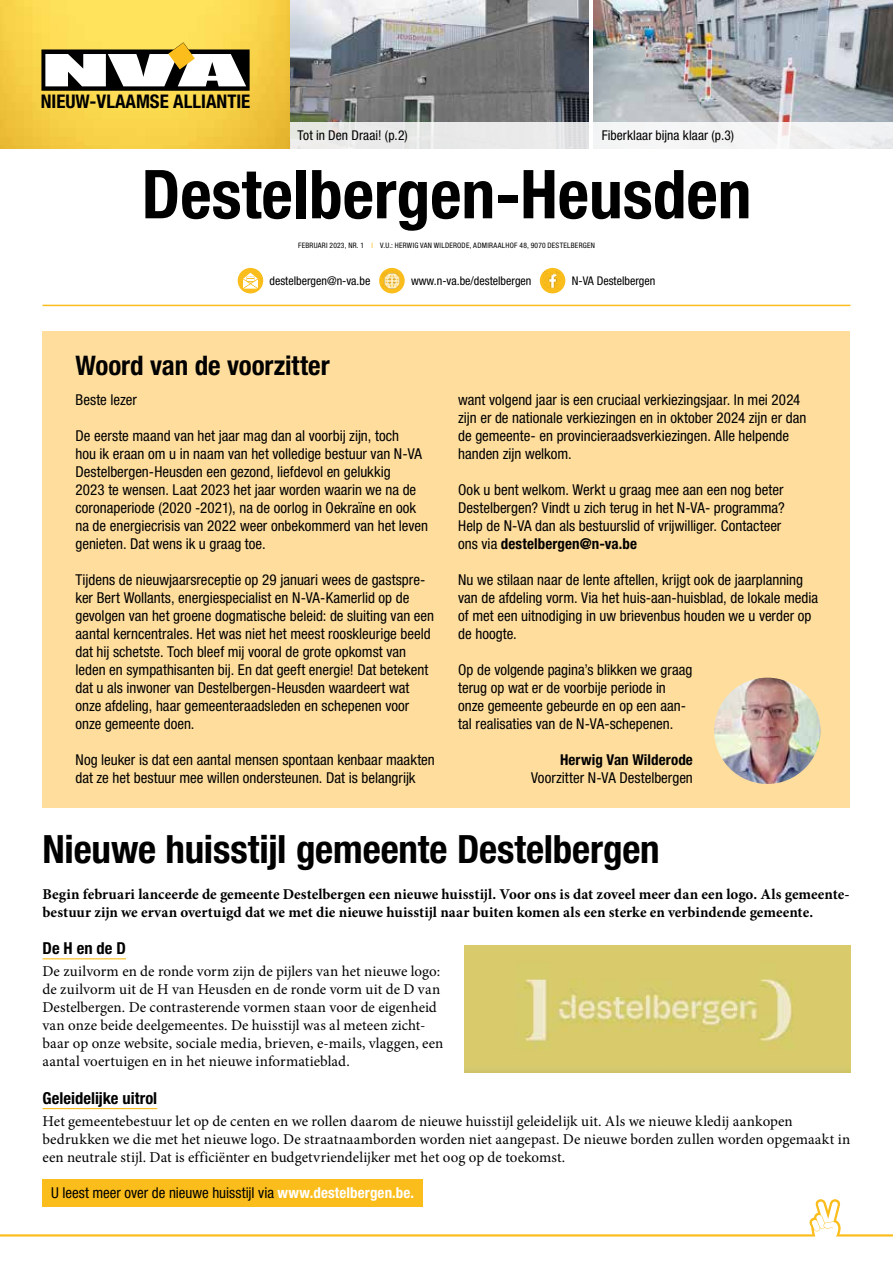
<style>
.page{position:relative;width:893px;height:1263px;background:#fff}
.page>*{position:absolute;margin:0;border:0;box-sizing:border-box;transform-origin:0 0}
.t1{font:700 condensed 67.5px "Helvetica Neue LT Std";color:#000}
.t2{font:700 condensed 39px "Helvetica Neue LT Std";letter-spacing:-.005em;color:#000}
.t3{font:700 condensed 27px "Helvetica Neue LT Std";color:#000}
.t4{font:700 condensed 18.9px "Helvetica Neue LT Std";color:#000}
.t5{font:700 condensed 16.5px "Helvetica Neue LT Std";color:#000}
.t6{font:condensed 15px/18px "Helvetica Neue LT Std";color:#000}
.t7{font:15px/18px "Minion Pro";color:#000}
.t8{font:700 15px/18px "Minion Pro";color:#000}
.t9{font:700 condensed 15px "Helvetica Neue LT Std";letter-spacing:.005em;color:#000}
.t10{font:condensed 13.5px "Helvetica Neue LT Std";letter-spacing:.005em;color:#000}
.t11{font:condensed 12px "Helvetica Neue LT Std";color:#000}
.t12{font:condensed 7.5px "Helvetica Neue LT Std";letter-spacing:.035em;color:#000}
.s1{color:#fbbd1b}
.s2{font-weight:700}
.s3{font-weight:700;color:#fff}
</style>
<div class="page">
<div style="left:43px;top:332px;width:807px;height:476px;background:#ffde9d"></div>
<div style="left:43px;top:1179px;width:380px;height:27px;background:#fbbd1b"></div>
<img style="left:714px;top:678px;width:106px;height:106px;border-radius:53px">
<img style="left:289px;top:0;width:300px;height:122px">
<img style="left:593px;top:0;width:300px;height:122px">
<div style="left:289px;top:122px;width:300px;height:27px;background:#e9e9e9"></div>
<div style="left:593px;top:122px;width:300px;height:27px;background:#f4f4f5"></div>
<hr style="left:43px;top:958px;width:83px;height:1px;background:#fbbd1b">
<hr style="left:43px;top:1108px;width:114px;height:1px;background:#fbbd1b">
<img style="left:465px;top:945px;width:385px;height:128px">
<hr style="left:43px;top:305px;width:807px;height:1px;background:#fbbd1b">
<div style="left:540px;top:268px;width:25px;height:25px;background:#fbbd1b;border-radius:50%"></div>
<img style="left:543px;top:271px;width:19px;height:19px">
<div style="left:379px;top:268px;width:26px;height:25px;background:#fbbd1b;border-radius:50%"></div>
<img style="left:382px;top:271px;width:19px;height:19px">
<div style="left:238px;top:268px;width:25px;height:25px;background:#fbbd1b;border-radius:50%"></div>
<svg style="left:243px;top:273px;width:15px;height:16px"></svg>
<svg style="left:0;top:0;width:289px;height:149px;background:#f7d24a"></svg>
<svg style="left:41px;top:42px;width:209px;height:49px"></svg>
<svg style="left:0;top:1199px;width:893px;height:37px"></svg>
<p class="t4" style="left:41px;top:90px;width:211px">NIEUW-VLAAMSE ALLIANTIE</p>
<p class="t10" style="left:298px;top:128px;width:112px">Tot in Den Draai! (p.2)</p>
<p class="t10" style="left:602px;top:128px;width:134px">Fiberklaar bijna klaar (p.3)</p>
<h1 class="t1" style="left:142px;top:153px;width:611px">Destelbergen-Heusden</h1>
<p class="t12" style="left:298px;top:241px;width:298px">FEBRUARI 2023, NR. 1 <span class="s1">I</span> V.U.: HERWIG VAN WILDERODE, ADMIRAALHOF 48, 9070 DESTELBERGEN</p>
<p class="t11" style="left:270px;top:274px;width:102px">destelbergen@n-va.be</p>
<p class="t11" style="left:411px;top:274px;width:122px">www.n-va.be/destelbergen</p>
<p class="t11" style="left:572px;top:274px;width:85px">N-VA Destelbergen</p>
<h3 class="t3" style="left:75px;top:349px;width:256px">Woord van de voorzitter</h3>
<p class="t6" style="left:75px;top:391px;width:63px">Beste lezer</p>
<p class="t6" style="left:75px;top:427px;width:354px">De eerste maand van het jaar mag dan al voorbij zijn, toch<br>hou ik eraan om u in naam van het volledige bestuur van N-VA Destelbergen-Heusden een gezond, liefdevol en gelukkig<br>2023 te wensen. Laat 2023 het jaar worden waarin we na de coronaperiode (2020 -2021), na de oorlog in Oekraïne en ook na de energiecrisis van 2022 weer onbekommerd van het leven genieten. Dat wens ik u graag toe.</p>
<p class="t6" style="left:75px;top:571px;width:360px">Tijdens de nieuwjaarsreceptie op 29 januari wees de gastspre&shy;ker Bert Wollants, energiespecialist en N-VA-Kamerlid op de gevolgen van het groene dogmatische beleid: de sluiting van een aantal kerncentrales. Het was niet het meest rooskleurige beeld dat hij schetste. Toch bleef mij vooral de grote opkomst van leden en sympathisanten bij. En dat geeft energie! Dat betekent dat u als inwoner van Destelbergen-Heusden waardeert wat onze afdeling, haar gemeenteraadsleden en schepenen voor onze gemeente doen.</p>
<p class="t6" style="left:75px;top:751px;width:361px">Nog leuker is dat een aantal mensen spontaan kenbaar maakten dat ze het bestuur mee willen ondersteunen. Dat is belangrijk</p>
<p class="t6" style="left:458px;top:391px;width:350px">want volgend jaar is een cruciaal verkiezingsjaar. In mei 2024 zijn er de nationale verkiezingen en in oktober 2024 zijn er dan de gemeente- en provincieraadsverkiezingen. Alle helpende handen zijn welkom.</p>
<p class="t6" style="left:458px;top:481px;width:328px">Ook u bent welkom. Werkt u graag mee aan een nog beter Destelbergen? Vindt u zich terug in het N-VA- programma?<br>Help de N-VA dan als bestuurslid of vrijwilliger. Contacteer ons via <span class="s2">destelbergen@n-va.be</span></p>
<p class="t6" style="left:458px;top:571px;width:361px">Nu we stilaan naar de lente aftellen, krijgt ook de jaarplanning van de afdeling vorm. Via het huis-aan-huisblad, de lokale media of met een uitnodiging in uw brievenbus houden we u verder op de hoogte.</p>
<p class="t6" style="left:458px;top:661px;width:236px">Op de volgende pagina’s blikken we graag terug op wat er de voorbije periode in onze gemeente gebeurde en op een aan&shy;tal realisaties van de N-VA-schepenen.</p>
<p class="t9" style="left:560px;top:751px;width:134px">Herwig Van Wilderode</p>
<p class="t6" style="left:531px;top:769px;width:163px">Voorzitter N-VA Destelbergen</p>
<h2 class="t2" style="left:43px;top:825px;width:619px">Nieuwe huisstijl gemeente Destelbergen</h2>
<p class="t8" style="left:43px;top:884px;width:809px">Begin februari lanceerde de gemeente Destelbergen een nieuwe huisstijl. Voor ons is dat zoveel meer dan een logo. Als gemeente&shy;bestuur zijn we ervan overtuigd dat we met die nieuwe huisstijl naar buiten komen als een sterke en verbindende gemeente.</p>
<p class="t5" style="left:43px;top:938px;width:85px">De H en de D</p>
<p class="t7" style="left:43px;top:962px;width:402px">De zuilvorm en de ronde vorm zijn de pijlers van het nieuwe logo: de zuilvorm uit de H van Heusden en de ronde vorm uit de D van Destelbergen. De contrasterende vormen staan voor de eigenheid van onze beide deelgemeentes. De huisstijl was al meteen zicht&shy;baar op onze website, sociale media, brieven, e-mails, vlaggen, een aantal voertuigen en in het nieuwe informatieblad.</p>
<p class="t5" style="left:43px;top:1088px;width:116px">Geleidelijke uitrol</p>
<p class="t7" style="left:43px;top:1112px;width:809px">Het gemeentebestuur let op de centen en we rollen daarom de nieuwe huisstijl geleidelijk uit. Als we nieuwe kledij aankopen bedrukken we die met het nieuwe logo. De straatnaamborden worden niet aangepast. De nieuwe borden zullen worden opgemaakt in een neutrale stijl. Dat is efficiënter en budgetvriendelijker met het oog op de toekomst.</p>
<p class="t6" style="left:51px;top:1184px;width:365px">U leest meer over de nieuwe huisstijl via <span class="s3">www.destelbergen.be.</span></p>
</div>
